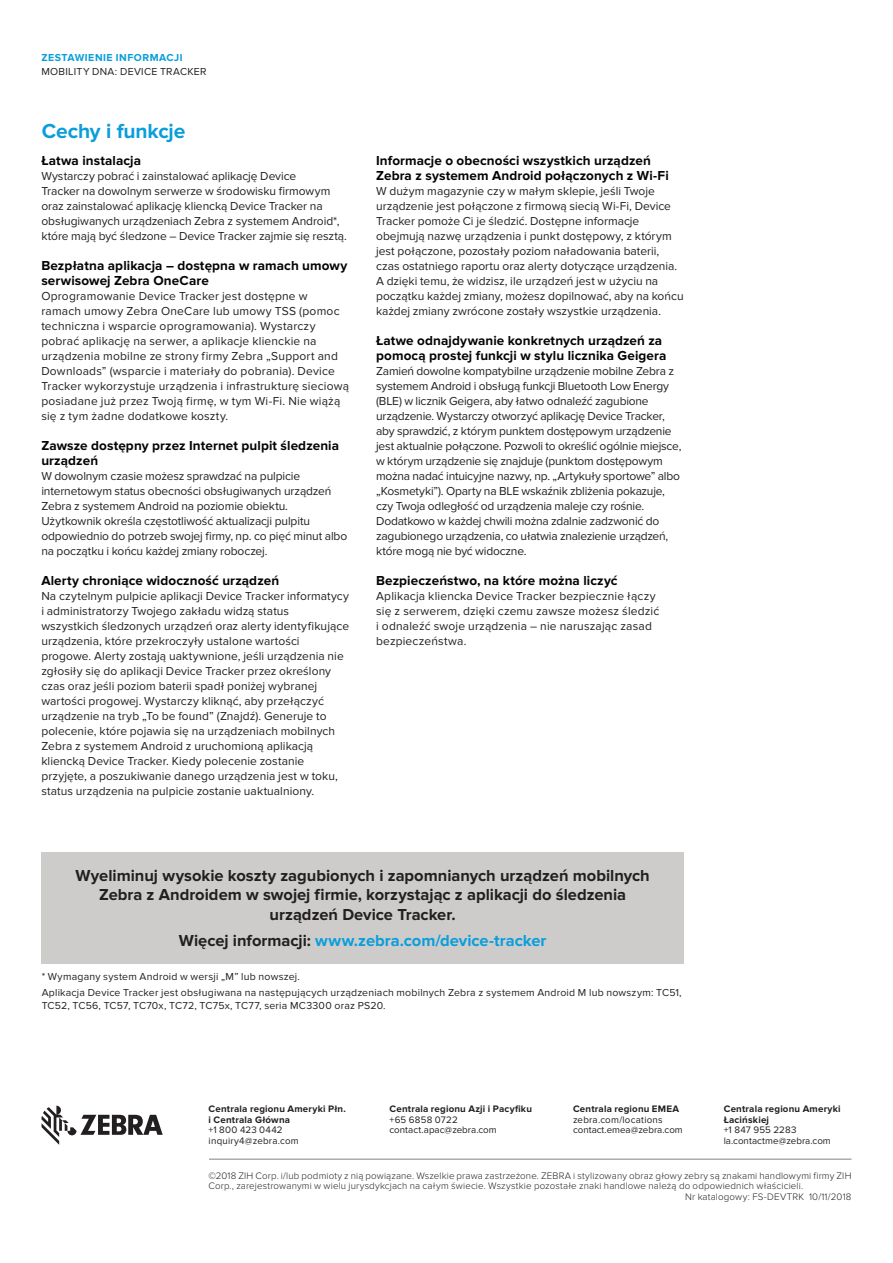
<style>
.page{position:relative;width:893px;height:1263px;background:#fff}
.page>*{position:absolute;margin:0;border:0;box-sizing:border-box;transform-origin:0 0}
.Heading-2{font:700 21px "Proxima Nova";letter-spacing:-.005em;color:#0a9edb}
.CTA-Call_To_Action{font:700 16.5px/19.5px "Proxima Nova";color:#231f20;text-align:center}
.CTA-Call_To_Action-2{font:700 16.5px "Proxima Nova";color:#0a9edb}
.Subhead-3_Black{font:700 13.5px/15px "Proxima Nova";letter-spacing:.01em;color:#040503}
.Body_-_Feature{font:12px/15px "Proxima Nova";color:#231f20}
.Body{font:10.5px/13.5px "Proxima Nova";letter-spacing:.02em;color:#231f20}
.Collateral_Type{font:700 10.5px "Proxima Nova";letter-spacing:.045em;color:#0a9edb}
.Legal-NALA{font:300 9.75px/10.5px "Proxima Nova";letter-spacing:.015em;color:#231f20}
.t1{font:9.75px "Proxima Nova";letter-spacing:.01em;color:#231f20}
.t2{font:700 9.75px/10.5px "Proxima Nova";letter-spacing:.02em;color:#231f20}
.s1{color:#231f20}
</style>
<div class="page">
<hr style="left:209px;top:1159px;width:642px;height:1px;background:#7e868d">
<svg style="left:41px;top:1106px;width:122px;height:39px"></svg>
<div style="left:41px;top:852px;width:643px;height:111px;background:#ceccca"></div>
<p class="Collateral_Type" style="left:41px;top:51px;width:143px">ZESTAWIENIE INFORMACJI</p>
<p class="Body" style="left:41px;top:65px;width:167px">MOBILITY DNA: DEVICE TRACKER</p>
<p class="Heading-2" style="left:42px;top:119px;width:145px">Cechy i funkcje</p>
<p class="Subhead-3_Black" style="left:41px;top:154px;width:101px">Łatwa instalacja</p>
<p class="Body_-_Feature" style="left:41px;top:169px;width:307px">Wystarczy pobrać i zainstalować aplikację Device<br>Tracker na dowolnym serwerze w środowisku firmowym oraz zainstalować aplikację kliencką Device Tracker na obsługiwanych urządzeniach Zebra z systemem Android*, które mają być śledzone – Device Tracker zajmie się resztą.</p>
<p class="Subhead-3_Black" style="left:41px;top:259px;width:308px">Bezpłatna aplikacja – dostępna w ramach umowy serwisowej Zebra OneCare</p>
<p class="Body_-_Feature" style="left:41px;top:289px;width:309px">Oprogramowanie Device Tracker jest dostępne w ramach umowy Zebra OneCare lub umowy TSS (pomoc techniczna i wsparcie oprogramowania). Wystarczy pobrać aplikację na serwer, a aplikacje klienckie na urządzenia mobilne ze strony firmy Zebra „Support and Downloads” (wsparcie i materiały do pobrania). Device Tracker wykorzystuje urządzenia i infrastrukturę sieciową posiadane już przez Twoją firmę, w tym Wi-Fi. Nie wiążą się z tym żadne dodatkowe koszty.</p>
<p class="Subhead-3_Black" style="left:41px;top:439px;width:299px">Zawsze dostępny przez Internet pulpit śledzenia urządzeń</p>
<p class="Body_-_Feature" style="left:41px;top:469px;width:307px">W dowolnym czasie możesz sprawdzać na pulpicie internetowym status obecności obsługiwanych urządzeń Zebra z systemem Android na poziomie obiektu.<br>Użytkownik określa częstotliwość aktualizacji pulpitu odpowiednio do potrzeb swojej firmy, np. co pięć minut albo na początku i końcu każdej zmiany roboczej.</p>
<p class="Subhead-3_Black" style="left:41px;top:574px;width:239px">Alerty chroniące widoczność urządzeń</p>
<p class="Body_-_Feature" style="left:41px;top:589px;width:309px">Na czytelnym pulpicie aplikacji Device Tracker informatycy i administratorzy Twojego zakładu widzą status wszystkich śledzonych urządzeń oraz alerty identyfikujące urządzenia, które przekroczyły ustalone wartości progowe. Alerty zostają uaktywnione, jeśli urządzenia nie zgłosiły się do aplikacji Device Tracker przez określony czas oraz jeśli poziom baterii spadł poniżej wybranej wartości progowej. Wystarczy kliknąć, aby przełączyć urządzenie na tryb „To be found” (Znajdź). Generuje to polecenie, które pojawia się na urządzeniach mobilnych Zebra z systemem Android z uruchomioną aplikacją kliencką Device Tracker. Kiedy polecenie zostanie przyjęte, a poszukiwanie danego urządzenia jest w toku, status urządzenia na pulpicie zostanie uaktualniony.</p>
<p class="Subhead-3_Black" style="left:376px;top:154px;width:294px">Informacje o obecności wszystkich urządzeń<br>Zebra z systemem Android połączonych z Wi-Fi</p>
<p class="Body_-_Feature" style="left:376px;top:184px;width:309px">W dużym magazynie czy w małym sklepie, jeśli Twoje urządzenie jest połączone z firmową siecią Wi-Fi, Device Tracker pomoże Ci je śledzić. Dostępne informacje obejmują nazwę urządzenia i punkt dostępowy, z którym jest połączone, pozostały poziom naładowania baterii, czas ostatniego raportu oraz alerty dotyczące urządzenia.<br>A dzięki temu, że widzisz, ile urządzeń jest w użyciu na początku każdej zmiany, możesz dopilnować, aby na końcu każdej zmiany zwrócone zostały wszystkie urządzenia.</p>
<p class="Subhead-3_Black" style="left:376px;top:334px;width:292px">Łatwe odnajdywanie konkretnych urządzeń za pomocą prostej funkcji w stylu licznika Geigera</p>
<p class="Body_-_Feature" style="left:376px;top:364px;width:307px">Zamień dowolne kompatybilne urządzenie mobilne Zebra z systemem Android i obsługą funkcji Bluetooth Low Energy (BLE) w licznik Geigera, aby łatwo odnaleźć zagubione urządzenie. Wystarczy otworzyć aplikację Device Tracker, aby sprawdzić, z którym punktem dostępowym urządzenie jest aktualnie połączone. Pozwoli to określić ogólnie miejsce, w którym urządzenie się znajduje (punktom dostępowym można nadać intuicyjne nazwy, np. „Artykuły sportowe” albo „Kosmetyki”). Oparty na BLE wskaźnik zbliżenia pokazuje, czy Twoja odległość od urządzenia maleje czy rośnie.<br>Dodatkowo w każdej chwili można zdalnie zadzwonić do zagubionego urządzenia, co ułatwia znalezienie urządzeń, które mogą nie być widoczne.</p>
<p class="Subhead-3_Black" style="left:376px;top:574px;width:243px">Bezpieczeństwo, na które można liczyć</p>
<p class="Body_-_Feature" style="left:376px;top:589px;width:285px">Aplikacja kliencka Device Tracker bezpiecznie łączy się z serwerem, dzięki czemu zawsze możesz śledzić i odnaleźć swoje urządzenia – nie naruszając zasad bezpieczeństwa.</p>
<p class="CTA-Call_To_Action" style="left:76px;top:866px;width:576px">Wyeliminuj wysokie koszty zagubionych i zapomnianych urządzeń mobilnych<br>Zebra z Androidem w swojej firmie, korzystając z aplikacji do śledzenia urządzeń Device Tracker.</p>
<p class="CTA-Call_To_Action-2" style="left:179px;top:931px;width:369px"><span class="s1">Więcej informacji:</span> www.zebra.com/device-tracker</p>
<p class="Body" style="left:42px;top:969px;width:260px">* Wymagany system Android w wersji „M” lub nowszej.</p>
<p class="Body" style="left:42px;top:986px;width:641px">Aplikacja Device Tracker jest obsługiwana na następujących urządzeniach mobilnych Zebra z systemem Android M lub nowszym: TC51,<br>TC52, TC56, TC57, TC70x, TC72, TC75x, TC77, seria MC3300 oraz PS20.</p>
<p class="t2" style="left:209px;top:1104px;width:139px">Centrala regionu Ameryki Płn. i Centrala Główna</p>
<p class="t1" style="left:209px;top:1124px;width:75px">+1 800 423 0442</p>
<p class="t1" style="left:209px;top:1135px;width:92px">inquiry4@zebra.com</p>
<p class="t2" style="left:389px;top:1104px;width:144px">Centrala regionu Azji i Pacyfiku</p>
<p class="t1" style="left:389px;top:1114px;width:70px">+65 6858 0722</p>
<p class="t1" style="left:389px;top:1124px;width:109px">contact.apac@zebra.com</p>
<p class="t2" style="left:573px;top:1104px;width:108px">Centrala regionu EMEA</p>
<p class="t1" style="left:573px;top:1114px;width:91px">zebra.com/locations</p>
<p class="t1" style="left:573px;top:1124px;width:111px">contact.emea@zebra.com</p>
<p class="t2" style="left:724px;top:1104px;width:118px">Centrala regionu Ameryki<br>Łacińskiej</p>
<p class="t1" style="left:724px;top:1124px;width:74px">+1 847 955 2283</p>
<p class="t1" style="left:724px;top:1135px;width:109px">la.contactme@zebra.com</p>
<p class="Legal-NALA" style="left:208px;top:1170px;width:645px">©2018 ZIH Corp. i/lub podmioty z nią powiązane. Wszelkie prawa zastrzeżone. ZEBRA i stylizowany obraz głowy zebry są znakami handlowymi firmy ZIH<br>Corp., zarejestrowanymi w wielu jurysdykcjach na całym świecie. Wszystkie pozostałe znaki handlowe należą do odpowiednich właścicieli.</p>
<p class="Legal-NALA" style="left:685px;top:1191px;width:168px">Nr katalogowy: FS-DEVTRK 10/11/2018</p>
</div>
